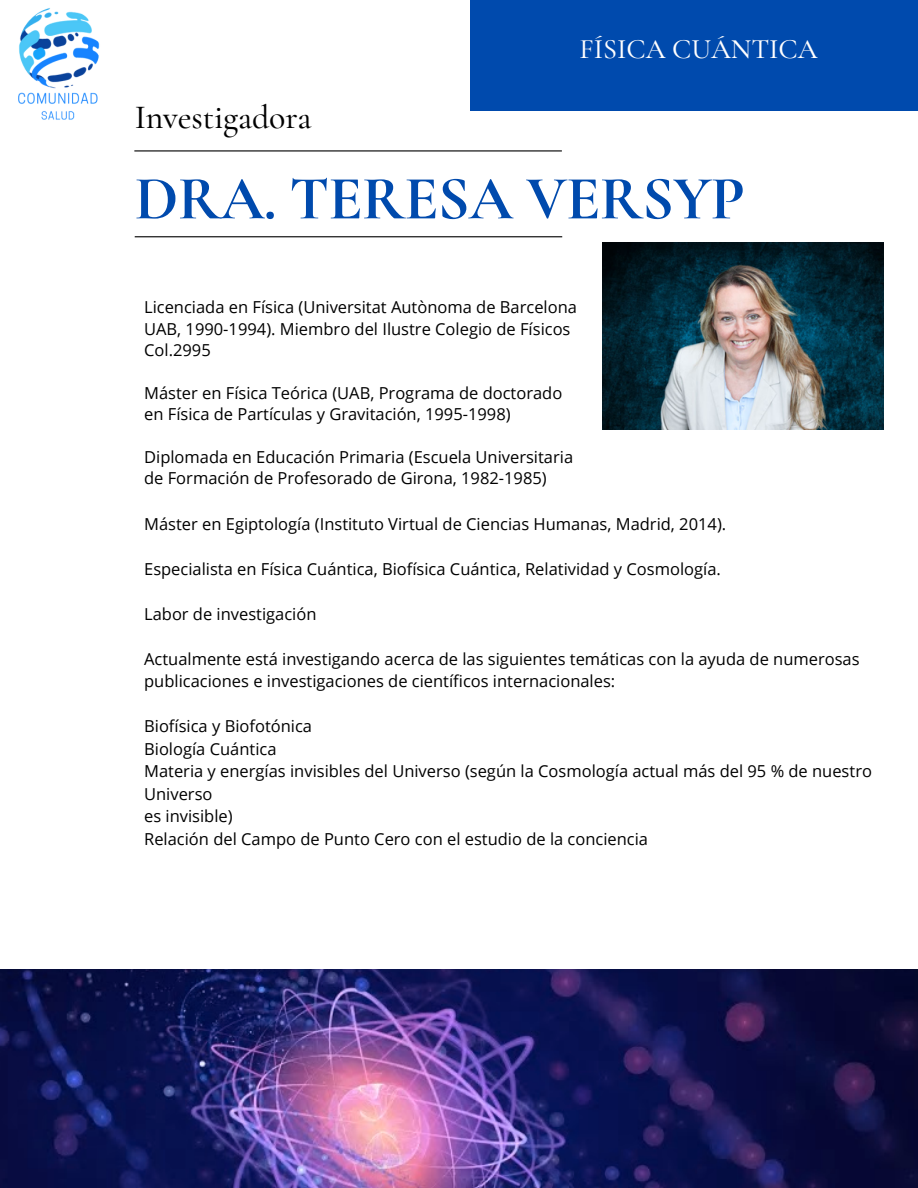
<style>
.page{position:relative;width:918px;height:1188px;background:#fff}
.page>*{position:absolute;margin:0;border:0;box-sizing:border-box;transform-origin:0 0}
.t1{font:700 62.1px "Cormorant Garamond";letter-spacing:-.015em;color:#004aad}
.t2{font:500 33.9px "Cormorant Garamond";letter-spacing:-.005em;color:#000}
.t3{font:500 28.2px "Cormorant Garamond";color:#fff}
.t4{font:16.5px/22.5px "Open Sans";color:#000}
</style>
<div class="page">
<hr style="left:134px;top:150px;width:428px;height:1px;background:#000">
<hr style="left:135px;top:236px;width:427px;height:1px;background:#000">
<div style="left:470px;top:0;width:448px;height:111px;background:#004aad"></div>
<img style="left:0;top:970px;width:918px;height:218px">
<img style="left:603px;top:243px;width:280px;height:187px">
<img style="left:18px;top:8px;width:135px;height:144px">
<h2 class="t2" style="left:135px;top:97px;width:179px">Investigadora</h2>
<h3 class="t3" style="left:580px;top:32px;width:240px">FÍSICA CUÁNTICA</h3>
<h1 class="t1" style="left:135px;top:161px;width:612px">DRA. TERESA VERSYP</h1>
<p class="t4" style="left:144px;top:296px;width:434px;line-height:21.3px">Licenciada en Física (Universitat Autònoma de Barcelona<br>UAB, 1990-1994). Miembro del Ilustre Colegio de Físicos<br>Col.2995</p>
<p class="t4" style="left:144px;top:382px;width:420px;line-height:21.3px">Máster en Física Teórica (UAB, Programa de doctorado en Física de Partículas y Gravitación, 1995-1998)</p>
<p class="t4" style="left:144px;top:446px;width:431px;line-height:21.3px">Diplomada en Educación Primaria (Escuela Universitaria de Formación de Profesorado de Girona, 1982-1985)</p>
<p class="t4" style="left:144px;top:512px;width:584px">Máster en Egiptología (Instituto Virtual de Ciencias Humanas, Madrid, 2014).</p>
<p class="t4" style="left:144px;top:557px;width:578px">Especialista en Física Cuántica, Biofísica Cuántica, Relatividad y Cosmología.</p>
<p class="t4" style="left:144px;top:602px;width:174px">Labor de investigación</p>
<p class="t4" style="left:144px;top:647px;width:717px">Actualmente está investigando acerca de las siguientes temáticas con la ayuda de numerosas publicaciones e investigaciones de científicos internacionales:</p>
<p class="t4" style="left:144px;top:715px;width:729px">Biofísica y Biofotónica<br>Biología Cuántica<br>Materia y energías invisibles del Universo (según la Cosmología actual más del 95 % de nuestro Universo<br>es invisible)<br>Relación del Campo de Punto Cero con el estudio de la conciencia</p>
</div>
